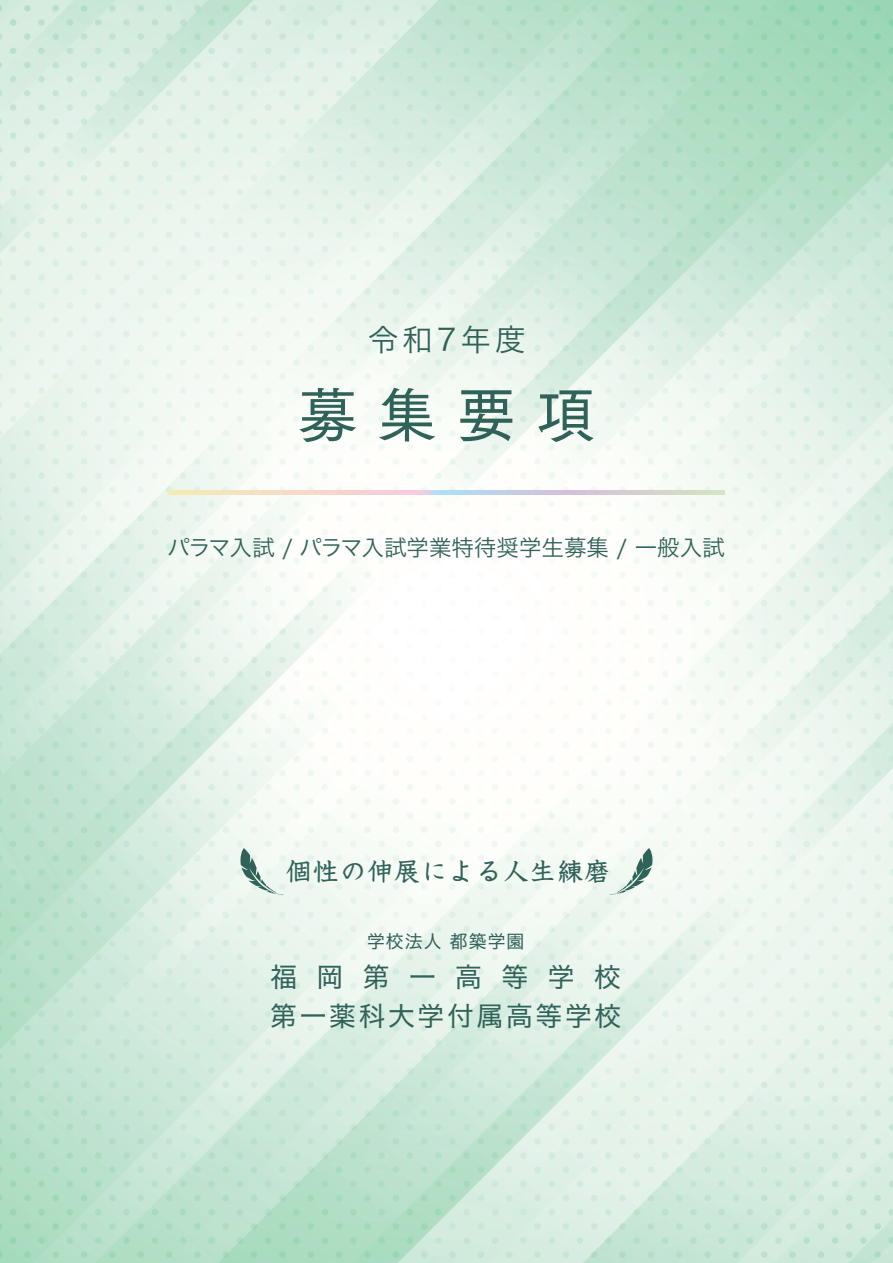
<style>
.page{position:relative;width:893px;height:1263px;background:#fff}
.page>*{position:absolute;margin:0;border:0;box-sizing:border-box;transform-origin:0 0}
.t1{font:59.55px "Tsuku Go Pr 5 D";color:#2f6259}
.t2{font:30.3px "Hira Kaku Pro W3";letter-spacing:.13em;color:#2f6259}
.t3{font:26.85px/39px "Hira Kaku Std W4";letter-spacing:.1em;color:#2f6259}
.t4{font:500 25.35px "Kyoka ICA Pro";letter-spacing:.07em;color:#2f6259}
.t5{font:22.5px "Hira Kaku Pro W3";color:#2f6259}
.t6{font:17.85px "Hira Kaku Std W4";letter-spacing:.06em;color:#2f6259}
</style>
<div class="page">
<img style="left:0;top:0;width:893px;height:1263px">
<svg style="left:168px;top:490px;width:557px;height:4px"></svg>
<svg style="left:609px;top:848px;width:45px;height:47px"></svg>
<svg style="left:239px;top:848px;width:44px;height:47px"></svg>
<h2 class="t2" style="left:368px;top:313px;width:159px">令和7年度</h2>
<h1 class="t1" style="left:298px;top:363px;width:299px">募集要項</h1>
<p class="t5" style="left:168px;top:528px;width:558px">パラマ入試 / パラマ入試学業特待奨学生募集 / 一般入試</p>
<p class="t4" style="left:286px;top:851px;width:325px">個性の伸展による人生練磨</p>
<p class="t6" style="left:367px;top:928px;width:159px">学校法人 都築学園</p>
<p class="t3" style="left:270px;top:957px;width:353px">福 岡 第 一 高 等 学 校第一薬科大学付属高等学校</p>
</div>
